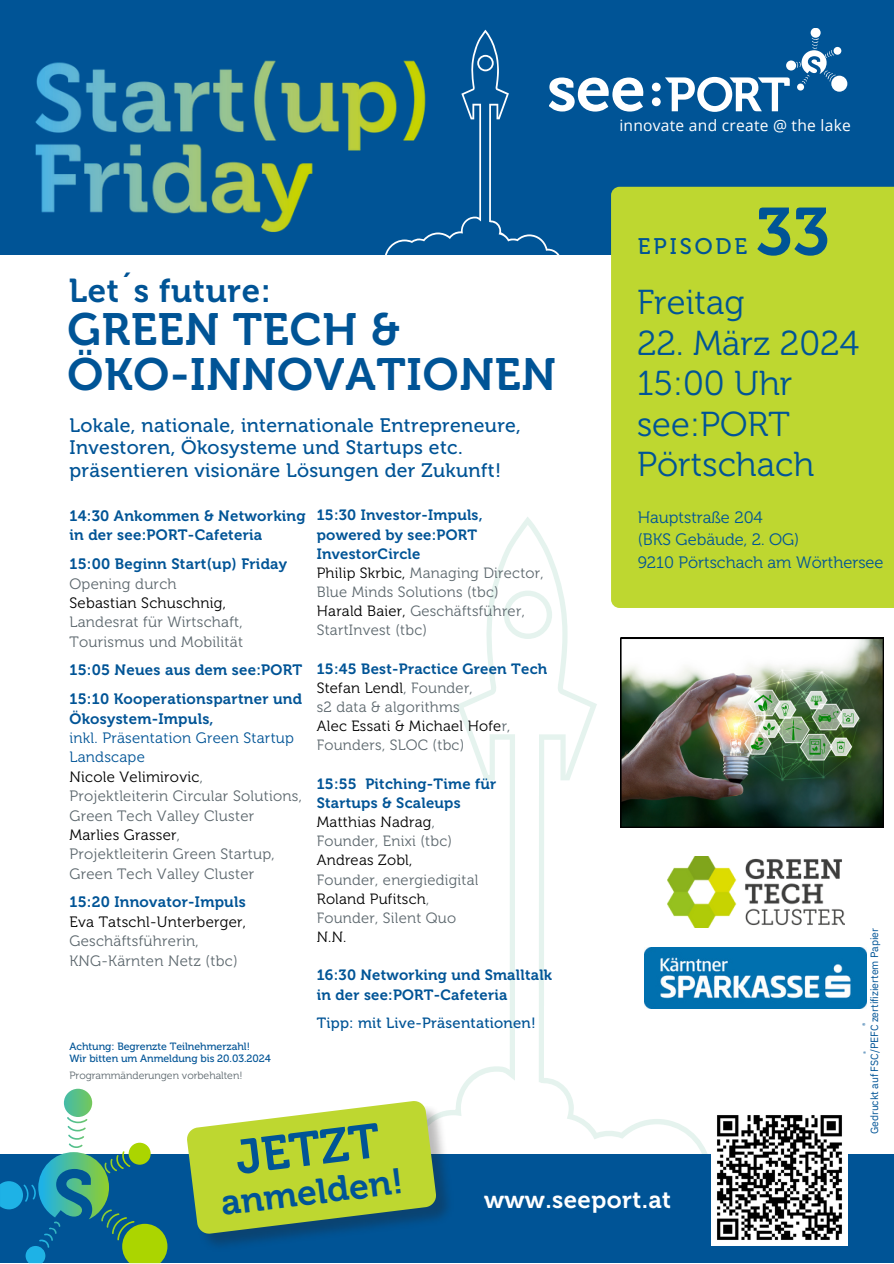
<style>
.page{position:relative;width:894px;height:1264px;background:#fff}
.page>*{position:absolute;margin:0;border:0;box-sizing:border-box;transform-origin:0 0}
.t1{font:66.6px "Museo 700";color:#005496}
.t2{font:48px "Museo 700";color:#005496}
.t3{font:45px/45px "Museo 700";letter-spacing:.015em;color:#005496}
.t4{font:35.55px "Museo 700";color:#005496}
.t5{font:34.5px/40.5px "Museo 300";color:#005496}
.t6{font:33px "Museo 700";letter-spacing:.02em;color:#005496}
.t7{font:24px "Museo 700";letter-spacing:.015em;color:#fff}
.t8{font:22.5px "Museo 500";letter-spacing:.13em;color:#005496}
.t9{font:19.5px/22.5px "Museo 500";letter-spacing:.015em;color:#005496}
.t10{font:16.5px "Museo 300";color:#005496}
.t11{font:15.6px "Open Sans";letter-spacing:.015em;color:#fff}
.t12{font:15px/19.4px "Museo 300";letter-spacing:.015em;color:#5d686e}
.t13{font:15px/19.4px "Museo 700";letter-spacing:.015em;color:#005496}
.t14{font:15px/19.4px "Museo 300";letter-spacing:.015em;color:#000}
.t15{font:15px/19.4px "Museo 300";letter-spacing:.015em;color:#005496}
.t16{font:14.85px/19.2px "Museo 300";letter-spacing:.015em;color:#5d686e}
.t17{font:14.85px/19.2px "Museo 700";letter-spacing:.015em;color:#005496}
.t18{font:14.85px/19.2px "Museo 300";letter-spacing:.015em;color:#000}
.t19{font:14.85px "Museo 500";letter-spacing:.015em;color:#005496}
.t20{font:10.5px "Museo 500";color:#005496}
.t21{font:10.5px "IBM Plex Sans";letter-spacing:-.005em;color:#005496}
.t22{font:10.5px "Museo 300";color:#5d686e}
.t23{font:7.05px "IBM Plex Sans";color:#005496}
.t24{font:6.15px "IBM Plex Sans";color:#005496}
.s1{color:#000}
.s2{color:#5d686e}
</style>
<div class="page">
<svg style="left:453px;top:517px;width:431px;height:637px"></svg>
<div style="left:0;top:0;width:893px;height:255px;background:#005496"></div>
<svg style="left:385px;top:30px;width:291px;height:225px"></svg>
<div style="left:0;top:1154px;width:893px;height:109px;background:#005496"></div>
<svg style="left:548px;top:77px;width:95px;height:35px"></svg>
<svg style="left:651px;top:97px;width:9px;height:9px"></svg>
<div style="left:651px;top:83px;width:9px;height:8px;background:#fff;border-radius:50%"></div>
<svg style="left:664px;top:28px;width:183px;height:84px"></svg>
<svg style="left:0;top:1088px;width:167px;height:175px"></svg>
<div style="left:611px;top:187px;width:282px;height:421px;background:#bed730"></div>
<img style="left:204px;top:1110px;width:249px;height:136px">
<svg style="left:187px;top:1101px;width:248px;height:132px"></svg>
<img style="left:35px;top:35px;width:403px;height:212px">
<img style="left:644px;top:947px;width:222px;height:61px">
<img style="left:620px;top:638px;width:263px;height:189px">
<img style="left:711px;top:1109px;width:136px;height:136px">
<img style="left:667px;top:856px;width:176px;height:71px">
<h4 class="t11" style="left:619px;top:115px;width:233px">innovate and create @ the lake</h4>
<p class="t8" style="left:637px;top:232px;width:111px">EPISODE</p>
<p class="t1" style="left:755px;top:192px;width:76px">33</p>
<h2 class="t6" style="left:69px;top:271px;width:204px">Let´s future:</h2>
<p class="t5" style="left:636px;top:282px;width:109px">Freitag</p>
<p class="t5" style="left:636px;top:323px;width:224px">22. März 2024<br>15:00 Uhr see:PORT<br>Pörtschach</p>
<p class="t10" style="left:637px;top:507px;width:127px">Hauptstraße 204</p>
<p class="t10" style="left:637px;top:530px;width:163px">(BKS Gebäude, 2. OG)</p>
<p class="t10" style="left:637px;top:552px;width:247px">9210 Pörtschach am Wörthersee</p>
<h3 class="t3" style="left:68px;top:307px;width:490px">GREEN TECH &amp;<br>ÖKO-INNOVATIONEN</h3>
<h6 class="t9" style="left:69px;top:413px;width:453px">Lokale, nationale, internationale Entrepreneure,<br>Investoren, Ökosysteme und Startups etc. präsentieren visionäre Lösungen der Zukunft!</h6>
<p class="t17" style="left:317px;top:505px;width:167px">15:30 Investor-Impuls,</p>
<p class="t17" style="left:317px;top:525px;width:162px">powered by see:PORT<br>InvestorCircle</p>
<p class="t16" style="left:317px;top:563px;width:228px"><span class="s1">Philip Skrbic,</span> Managing Director,<br>Blue Minds Solutions (tbc)</p>
<p class="t16" style="left:317px;top:601px;width:209px"><span class="s1">Harald Baier,</span> Geschäftsführer,<br>StartInvest (tbc)</p>
<p class="t17" style="left:317px;top:659px;width:232px">15:45 Best-Practice Green Tech</p>
<p class="t18" style="left:317px;top:678px;width:157px">Stefan Lendl<span class="s2">, Founder,</span></p>
<p class="t16" style="left:317px;top:697px;width:144px">s2 data &amp; algorithms</p>
<p class="t18" style="left:317px;top:716px;width:195px">Alec Essati &amp; Michael Hofe<span class="s2">r,<br>Founders, SLOC (tbc)</span></p>
<p class="t17" style="left:317px;top:774px;width:181px">15:55 Pitching-Time für<br>Startups &amp; Scaleups</p>
<p class="t18" style="left:317px;top:812px;width:120px">Matthias Nadrag<span class="s2">,</span></p>
<p class="t16" style="left:317px;top:831px;width:137px">Founder, Enixi (tbc)</p>
<p class="t18" style="left:317px;top:850px;width:97px">Andreas Zobl,</p>
<p class="t16" style="left:317px;top:869px;width:163px">Founder, energiedigital</p>
<p class="t18" style="left:317px;top:889px;width:114px">Roland Pufitsch<span class="s2">,</span></p>
<p class="t16" style="left:317px;top:908px;width:141px">Founder, Silent Quo</p>
<p class="t18" style="left:317px;top:927px;width:31px">N.N.</p>
<p class="t17" style="left:317px;top:965px;width:237px">16:30 Networking und Smalltalk in der see:PORT-Cafeteria</p>
<p class="t19" style="left:317px;top:1014px;width:220px">Tipp: mit Live-Präsentationen!</p>
<p class="t13" style="left:69px;top:506px;width:238px">14:30 Ankommen &amp; Networking in der see:PORT-Cafeteria</p>
<p class="t13" style="left:69px;top:554px;width:219px">15:00 Beginn Start(up) Friday</p>
<p class="t12" style="left:69px;top:573px;width:109px">Opening durch</p>
<p class="t14" style="left:69px;top:593px;width:158px">Sebastian Schuschnig,</p>
<p class="t12" style="left:69px;top:612px;width:175px">Landesrat für Wirtschaft,<br>Tourismus und Mobilität</p>
<p class="t13" style="left:69px;top:660px;width:234px">15:05 Neues aus dem see:PORT</p>
<p class="t13" style="left:69px;top:689px;width:234px">15:10 Kooperationspartner und<br>Ökosystem-Impuls,</p>
<p class="t15" style="left:69px;top:728px;width:226px">inkl. Präsentation Green Startup<br>Landscape</p>
<p class="t14" style="left:69px;top:767px;width:135px">Nicole Velimirovic<span class="s2">,</span></p>
<p class="t12" style="left:69px;top:786px;width:234px">Projektleiterin Circular Solutions,</p>
<p class="t12" style="left:69px;top:805px;width:186px">Green Tech Valley Cluster</p>
<p class="t14" style="left:69px;top:825px;width:112px">Marlies Grasser<span class="s2">,</span></p>
<p class="t12" style="left:69px;top:844px;width:206px">Projektleiterin Green Startup,</p>
<p class="t12" style="left:69px;top:863px;width:186px">Green Tech Valley Cluster</p>
<p class="t13" style="left:69px;top:892px;width:178px">15:20 Innovator-Impuls</p>
<p class="t14" style="left:69px;top:912px;width:178px">Eva Tatschl-Unterberger,<br><span class="s2">Geschäftsführerin,</span></p>
<p class="t12" style="left:69px;top:950px;width:169px">KNG-Kärnten Netz (tbc)</p>
<p class="t21" style="left:867px;top:1134px;width:207px;rotate:-90deg">Gedruckt auf FSC/PEFC zertifiziertem Papier</p>
<h1 class="t23" style="left:860px;top:1026px;width:5px;rotate:-90deg">®</h1>
<p class="t20" style="left:69px;top:1040px;width:182px">Achtung: Begrenzte Teilnehmerzahl!</p>
<p class="t20" style="left:69px;top:1052px;width:203px">Wir bitten um Anmeldung bis 20.03.2024</p>
<p class="t22" style="left:69px;top:1068px;width:174px">Programmänderungen vorbehalten!</p>
<p class="t24" style="left:861px;top:1053px;width:4px;rotate:-90deg">®</p>
<p class="t2" style="left:232px;top:1129px;width:146px;rotate:-7deg">JETZT</p>
<p class="t4" style="left:218px;top:1182px;width:185px;rotate:-7deg">anmelden!</p>
<h1 class="t7" style="left:484px;top:1185px;width:189px">www.seeport.at</h1>
</div>
